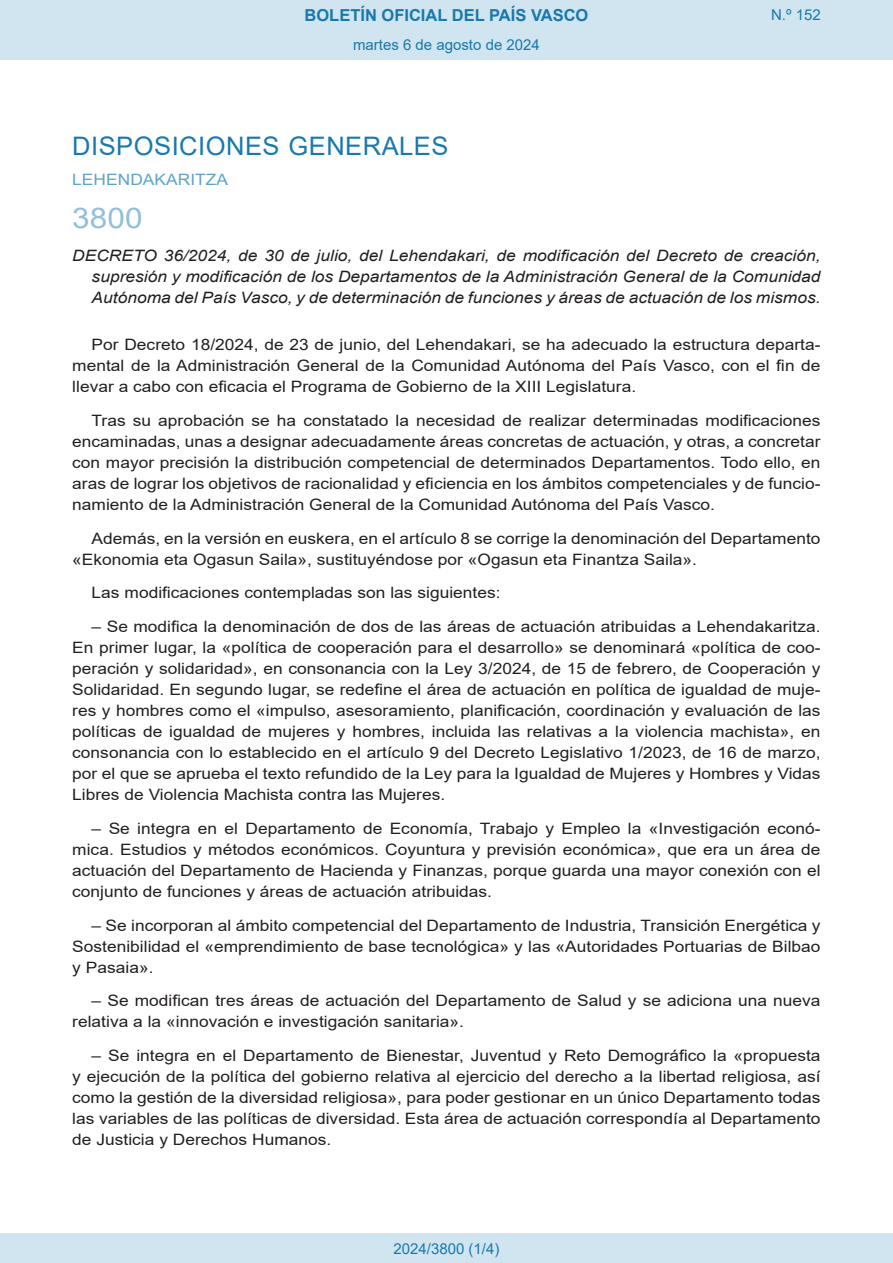
<style>
.page{position:relative;width:893px;height:1263px;background:#fff}
.page>*{position:absolute;margin:0;border:0;box-sizing:border-box;transform-origin:0 0}
.BOPVOrden{font:28.5px "Arial";color:#90c0db;scale:1.11 1}
.BOPVSeccion{font:25.5px "Arial";letter-spacing:.02em;color:#1879ad}
.t1{font:700 16.5px "Arial";color:#1879ad}
.BOPVDetalle{font:15.6px/21px "Arial";color:#231f20;text-align:justify;scale:1.11 1}
.BOPVTitulo{font:italic 15.6px/21px "Arial";color:#231f20;text-align:justify;scale:1.11 1}
.BOPVOrganismo{font:15.6px "Arial";letter-spacing:.005em;color:#5ea4ca;scale:1.11 1}
.Paginacion_Centro{font:15px "Arial";color:#1879ad}
</style>
<div class="page">
<div style="left:0;top:0;width:893px;height:60px;background:#d0e5f0"></div>
<div style="left:0;top:1233px;width:893px;height:30px;background:#d0e5f0"></div>
<p class="t1" style="left:305px;top:3px;width:285px">BOLETÍN OFICIAL DEL PAÍS VASCO</p>
<p class="Paginacion_Centro" style="left:353px;top:35px;width:188px">martes 6 de agosto de 2024</p>
<p class="Paginacion_Centro" style="left:771px;top:5px;width:51px">N.º 152</p>
<p class="BOPVSeccion" style="left:72px;top:128px;width:378px">DISPOSICIONES GENERALES</p>
<p class="BOPVOrganismo" style="left:72px;top:169px;width:142px">LEHENDAKARITZA</p>
<p class="BOPVOrden" style="left:72px;top:198px;width:65px">3800</p>
<p class="BOPVTitulo" style="left:92px;top:246px;width:658px;text-indent:-19px">DECRETO 36/2024, de 30 de julio, del Lehendakari, de modificación del Decreto de creación, supresión y modificación de los Departamentos de la Administración General de la Comunidad Autónoma del País Vasco, y de determinación de funciones y áreas de actuación de los mismos.</p>
<p class="BOPVDetalle" style="left:72px;top:334px;width:676px;text-indent:19px">Por Decreto 18/2024, de 23 de junio, del Lehendakari, se ha adecuado la estructura departa&shy;mental de la Administración General de la Comunidad Autónoma del País Vasco, con el fin de llevar a cabo con eficacia el Programa de Gobierno de la XIII Legislatura.</p>
<p class="BOPVDetalle" style="left:72px;top:410px;width:676px;text-indent:19px">Tras su aprobación se ha constatado la necesidad de realizar determinadas modificaciones encaminadas, unas a designar adecuadamente áreas concretas de actuación, y otras, a concretar con mayor precisión la distribución competencial de determinados Departamentos. Todo ello, en aras de lograr los objetivos de racionalidad y eficiencia en los ámbitos competenciales y de funcio&shy;namiento de la Administración General de la Comunidad Autónoma del País Vasco.</p>
<p class="BOPVDetalle" style="left:72px;top:527px;width:676px;text-indent:19px">Además, en la versión en euskera, en el artículo 8 se corrige la denominación del Departamento «Ekonomia eta Ogasun Saila», sustituyéndose por «Ogasun eta Finantza Saila».</p>
<p class="BOPVDetalle" style="left:92px;top:582px;width:370px">Las modificaciones contempladas son las siguientes:</p>
<p class="BOPVDetalle" style="left:72px;top:616px;width:676px;text-indent:19px">– Se modifica la denominación de dos de las áreas de actuación atribuidas a Lehendakaritza.<br>En primer lugar, la «política de cooperación para el desarrollo» se denominará «política de coo&shy;peración y solidaridad», en consonancia con la Ley 3/2024, de 15 de febrero, de Cooperación y Solidaridad. En segundo lugar, se redefine el área de actuación en política de igualdad de muje&shy;res y hombres como el «impulso, asesoramiento, planificación, coordinación y evaluación de las políticas de igualdad de mujeres y hombres, incluida las relativas a la violencia machista», en consonancia con lo establecido en el artículo 9 del Decreto Legislativo 1/2023, de 16 de marzo, por el que se aprueba el texto refundido de la Ley para la Igualdad de Mujeres y Hombres y Vidas Libres de Violencia Machista contra las Mujeres.</p>
<p class="BOPVDetalle" style="left:72px;top:818px;width:676px;text-indent:19px">– Se integra en el Departamento de Economía, Trabajo y Empleo la «Investigación econó&shy;mica. Estudios y métodos económicos. Coyuntura y previsión económica», que era un área de actuación del Departamento de Hacienda y Finanzas, porque guarda una mayor conexión con el conjunto de funciones y áreas de actuación atribuidas.</p>
<p class="BOPVDetalle" style="left:72px;top:914px;width:676px;text-indent:19px">– Se incorporan al ámbito competencial del Departamento de Industria, Transición Energética y Sostenibilidad el «emprendimiento de base tecnológica» y las «Autoridades Portuarias de Bilbao y Pasaia».</p>
<p class="BOPVDetalle" style="left:72px;top:990px;width:676px;text-indent:19px">– Se modifican tres áreas de actuación del Departamento de Salud y se adiciona una nueva relativa a la «innovación e investigación sanitaria».</p>
<p class="BOPVDetalle" style="left:72px;top:1045px;width:676px;text-indent:19px">– Se integra en el Departamento de Bienestar, Juventud y Reto Demográfico la «propuesta y ejecución de la política del gobierno relativa al ejercicio del derecho a la libertad religiosa, así como la gestión de la diversidad religiosa», para poder gestionar en un único Departamento todas las variables de las políticas de diversidad. Esta área de actuación correspondía al Departamento de Justicia y Derechos Humanos.</p>
<p class="Paginacion_Centro" style="left:393px;top:1238px;width:107px">2024/3800 (1/4)</p>
</div>
